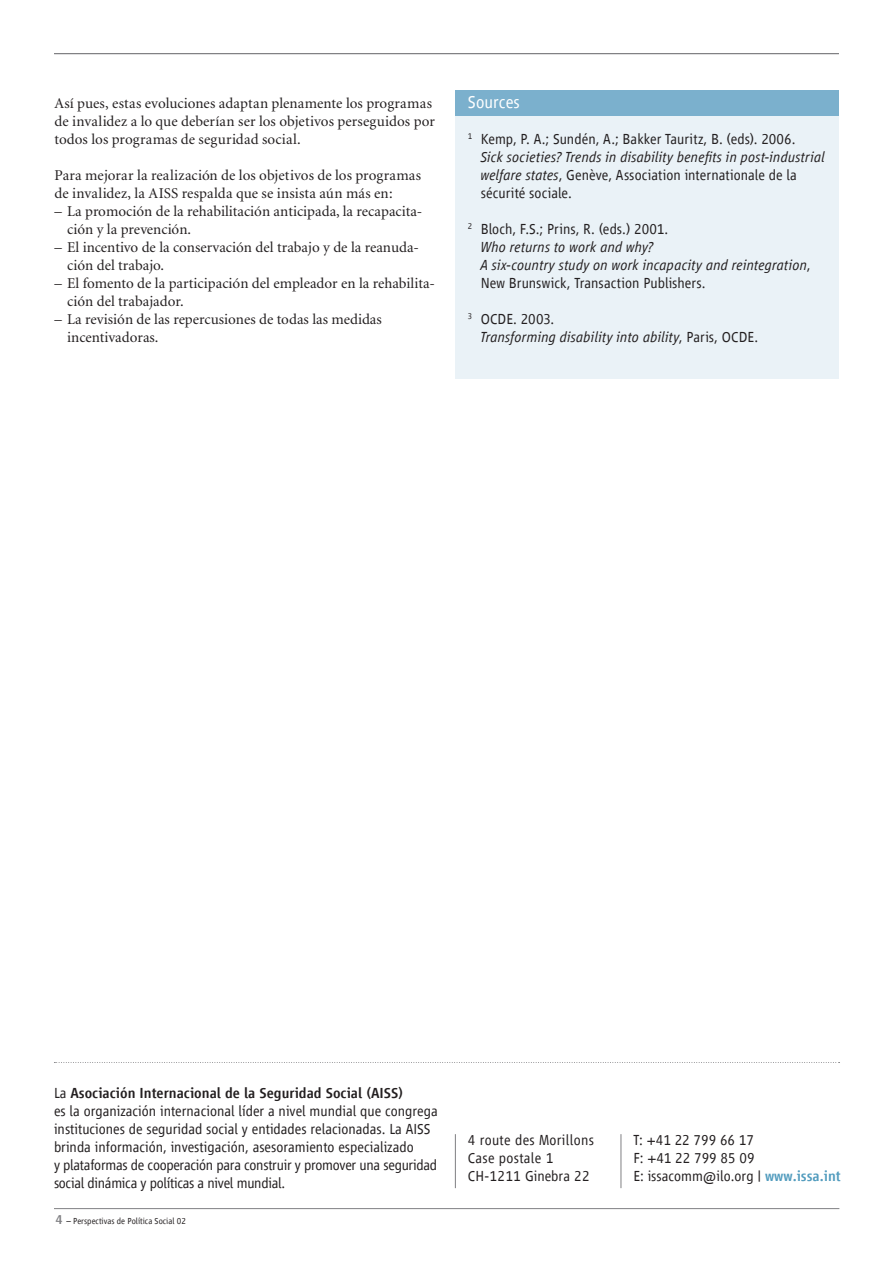
<style>
.page{position:relative;width:893px;height:1263px;background:#fff}
.page>*{position:absolute;margin:0;border:0;box-sizing:border-box;transform-origin:0 0}
.t1{font:300 18px "Vialog LT Com";color:#fff}
.t2{font:300 15px/18px "Vialog LT Com";color:#231f20}
.t3{font:15px/18px "Minion";color:#231f20}
.t4{font:italic 300 15px/18px "Vialog LT Com";letter-spacing:.01em;color:#231f20}
.t5{font:300 15px/18px "Vialog LT Com";letter-spacing:.02em;color:#231f20}
.t6{font:300 9px "Vialog LT Com";color:#231f20}
.s1{font-style:italic}
.s2{font-style:normal}
.s3{font-weight:500}
.s4{font-weight:500;font-size:13.5px;color:#808083}
.s5{font-weight:500;color:#529cbe}
</style>
<div class="page">
<hr style="left:54px;top:1208px;width:785px;height:1px;background:#808083">
<hr style="left:54px;top:53px;width:785px;height:1px;background:#808083">
<div style="left:455px;top:108px;width:384px;height:270px;background:#eaf2f7"></div>
<div style="left:455px;top:90px;width:384px;height:26px;background:#7bb0cd"></div>
<svg style="left:54px;top:1062px;width:786px;height:1px"></svg>
<hr style="left:455px;top:1134px;width:1px;height:54px;background:#808083">
<hr style="left:621px;top:1134px;width:1px;height:54px;background:#808083">
<p class="t3" style="left:54px;top:95px;width:382px">Así pues, estas evoluciones adaptan plenamente los programas de invalidez a lo que deberían ser los objetivos perseguidos por todos los programas de seguridad social.</p>
<p class="t3" style="left:54px;top:167px;width:368px">Para mejorar la realización de los objetivos de los programas de invalidez, la AISS respalda que se insista aún más en:</p>
<p class="t3" style="left:67px;top:203px;width:357px;text-indent:-13px">– La promoción de la rehabilitación anticipada, la recapacita&shy;ción y la prevención.</p>
<p class="t3" style="left:67px;top:239px;width:353px;text-indent:-13px">– El incentivo de la conservación del trabajo y de la reanuda&shy;ción del trabajo.</p>
<p class="t3" style="left:67px;top:275px;width:369px;text-indent:-13px">– El fomento de la participación del empleador en la rehabilita&shy;ción del trabajador.</p>
<p class="t3" style="left:67px;top:311px;width:316px;text-indent:-13px">– La revisión de las repercusiones de todas las medidas incentivadoras.</p>
<p class="t1" style="left:468px;top:92px;width:53px">Sources</p>
<p class="t2" style="left:481px;top:130px;width:346px;text-indent:-13px"><sup>1</sup> Kemp, P. A.; Sundén, A.; Bakker Tauritz, B. (eds). 2006.<br><span class="s1">Sick societies? Trends in disability benefits in post-industrial welfare states</span>, Genève, Association internationale de la sécurité sociale.</p>
<p class="t4" style="left:481px;top:220px;width:331px;text-indent:-13px"><sup>2</sup> <span class="s2">Bloch, F.S.; Prins, R. (eds.) 2001.<br></span>Who returns to work and why?<br>A six-country study on work incapacity and reintegration<span class="s2">, New Brunswick, Transaction Publishers.</span></p>
<p class="t4" style="left:481px;top:310px;width:279px;text-indent:-13px"><sup>3</sup> <span class="s2">OCDE. 2003.<br></span>Transforming disability into ability<span class="s2">, Paris, OCDE.</span></p>
<p class="t2" style="left:54px;top:1084px;width:385px">La <span class="s3">Asociación Internacional de la Seguridad Social (AISS)<br></span>es la organización internacional líder a nivel mundial que congrega instituciones de seguridad social y entidades relacionadas. La AISS brinda información, investigación, asesoramiento especializado<br>y plataformas de cooperación para construir y promover una seguridad social dinámica y políticas a nivel mundial.</p>
<p class="t6" style="left:56px;top:1216px;width:132px"><span class="s4">4</span> – Perspectivas de Política Social 02</p>
<p class="t5" style="left:468px;top:1131px;width:128px">4 route des Morillons<br>Case postale 1<br>CH-1211 Ginebra 22</p>
<p class="t2" style="left:633px;top:1131px;width:209px">T: +41 22 799 66 17<br>F: +41 22 799 85 09<br>E: issacomm@ilo.org | <span class="s5">www.issa.int</span></p>
</div>
